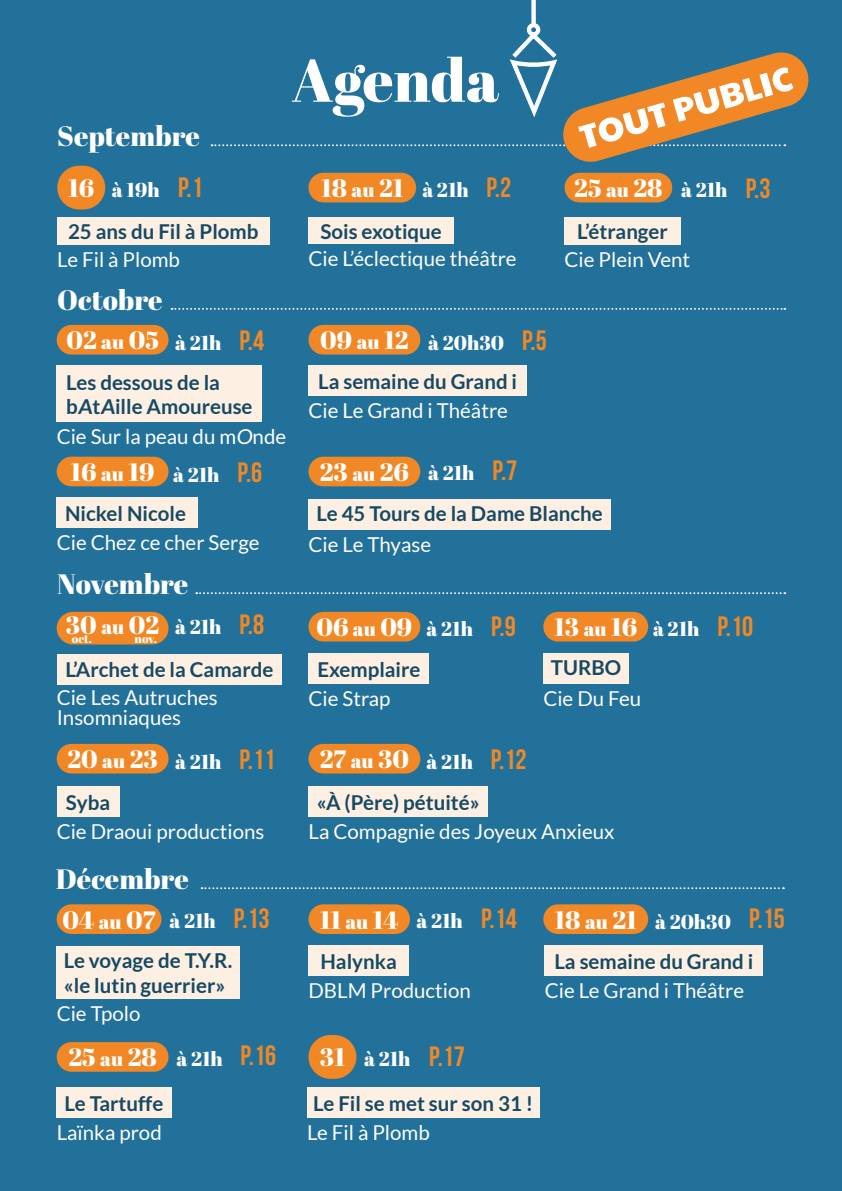
<style>
.page{position:relative;width:842px;height:1191px;background:#22719a}
.page>*{position:absolute;margin:0;border:0;box-sizing:border-box;transform-origin:0 0}
.t1{font:60px "Abril Fatface";color:#fff}
.t2{font:700 28px "Bebas Neue";color:#f18825}
.t3{font:28px "Abril Fatface";color:#fff}
.t4{font:25px "Abril Fatface";color:#fff}
.t5{font:700 20.6px/24.6px "Lato";color:#164a64}
.t6{font:20.6px/20px "Lato";color:#fff}
.t7{font:20px "Abril Fatface";color:#fff}
.t8{font:12px "Abril Fatface";color:#fff}
.s1{font-size:25px}
.s2{font-family:"Bebas Neue";font-weight:700;font-size:28px;color:#f18825}
.s3{font-size:20px}
</style>
<div class="page">
<div style="left:57px;top:217px;width:212px;height:28px;background:#feefe3"></div>
<div style="left:57px;top:166px;width:48px;height:43px;background:#f18825;border-radius:22px"></div>
<div style="left:308px;top:217px;width:146px;height:27px;background:#feefe3"></div>
<div style="left:308px;top:173px;width:108px;height:29px;background:#f18825;border-radius:15px"></div>
<div style="left:565px;top:173px;width:107px;height:29px;background:#f18825;border-radius:15px"></div>
<div style="left:565px;top:217px;width:116px;height:28px;background:#feefe3"></div>
<svg style="left:172px;top:308px;width:613px;height:2px"></svg>
<div style="left:308px;top:365px;width:219px;height:31px;background:#feefe3"></div>
<div style="left:308px;top:325px;width:112px;height:29px;background:#f18825;border-radius:15px"></div>
<div style="left:57px;top:365px;width:205px;height:57px;background:#feefe3"></div>
<div style="left:57px;top:325px;width:112px;height:29px;background:#f18825;border-radius:15px"></div>
<div style="left:308px;top:653px;width:121px;height:30px;background:#feefe3"></div>
<div style="left:308px;top:612px;width:112px;height:29px;background:#f18825;border-radius:15px"></div>
<div style="left:308px;top:786px;width:180px;height:31px;background:#feefe3"></div>
<div style="left:308px;top:744px;width:112px;height:29px;background:#f18825;border-radius:15px"></div>
<div style="left:57px;top:786px;width:62px;height:31px;background:#feefe3"></div>
<div style="left:57px;top:744px;width:112px;height:29px;background:#f18825;border-radius:15px"></div>
<svg style="left:196px;top:592px;width:589px;height:2px"></svg>
<div style="left:57px;top:612px;width:112px;height:32px;background:#f18825;border-radius:16px"></div>
<div style="left:57px;top:654px;width:224px;height:30px;background:#feefe3"></div>
<div style="left:543px;top:653px;width:86px;height:30px;background:#feefe3"></div>
<div style="left:543px;top:612px;width:105px;height:29px;background:#f18825;border-radius:15px"></div>
<div style="left:308px;top:945px;width:100px;height:30px;background:#feefe3"></div>
<div style="left:308px;top:904px;width:102px;height:30px;background:#f18825;border-radius:15px"></div>
<div style="left:307px;top:1087px;width:232px;height:30px;background:#feefe3"></div>
<div style="left:57px;top:1087px;width:115px;height:30px;background:#feefe3"></div>
<div style="left:57px;top:1042px;width:112px;height:29px;background:#f18825;border-radius:15px"></div>
<svg style="left:202px;top:887px;width:582px;height:2px"></svg>
<div style="left:543px;top:904px;width:105px;height:30px;background:#f18825;border-radius:15px"></div>
<div style="left:57px;top:945px;width:183px;height:53px;background:#feefe3"></div>
<div style="left:57px;top:904px;width:104px;height:30px;background:#f18825;border-radius:15px"></div>
<div style="left:545px;top:945px;width:218px;height:30px;background:#feefe3"></div>
<div style="left:308px;top:1035px;width:48px;height:43px;background:#f18825;border-radius:22px"></div>
<svg style="left:212px;top:0;width:597px;height:162px"></svg>
<div style="left:57px;top:497px;width:141px;height:30px;background:#feefe3"></div>
<div style="left:57px;top:457px;width:112px;height:29px;background:#f18825;border-radius:15px"></div>
<div style="left:308px;top:499px;width:303px;height:30px;background:#feefe3"></div>
<div style="left:308px;top:457px;width:112px;height:29px;background:#f18825;border-radius:15px"></div>
<h2 class="t3" style="left:57px;top:117px;width:144px">Septembre</h2>
<p class="t7" style="left:68px;top:175px;width:136px"><span class="s1">16</span> à 19h <span class="s2">P.1</span></p>
<p class="t5" style="left:68px;top:219px;width:192px">25 ans du Fil à Plomb</p>
<p class="t6" style="left:57px;top:250px;width:124px">Le Fil à Plomb</p>
<h2 class="t3" style="left:57px;top:280px;width:107px">Octobre</h2>
<p class="t4" style="left:66px;top:323px;width:94px">02 <span class="s3">au</span> 05</p>
<h2 class="t2" style="left:239px;top:325px;width:26px">P.4</h2>
<p class="t7" style="left:175px;top:329px;width:48px">à 21h</p>
<h1 class="t1" style="left:292px;top:38px;width:209px">Agenda</h1>
<p class="t4" style="left:321px;top:170px;width:84px">18 <span class="s3">au</span> 21</p>
<h2 class="t2" style="left:486px;top:172px;width:26px">P.2</h2>
<p class="t4" style="left:574px;top:170px;width:90px">25 <span class="s3">au</span> 28</p>
<h2 class="t2" style="left:746px;top:173px;width:26px">P.3</h2>
<p class="t7" style="left:422px;top:175px;width:48px">à 21h</p>
<p class="t7" style="left:681px;top:175px;width:48px">à 21h</p>
<p class="t5" style="left:320px;top:219px;width:123px">Sois exotique</p>
<p class="t6" style="left:308px;top:248px;width:210px">Cie L’éclectique théâtre</p>
<p class="t5" style="left:577px;top:219px;width:92px">L’étranger</p>
<p class="t6" style="left:565px;top:250px;width:127px">Cie Plein Vent</p>
<p class="t4" style="left:320px;top:323px;width:90px">09 <span class="s3">au</span> 12</p>
<h2 class="t2" style="left:522px;top:325px;width:26px">P.5</h2>
<p class="t7" style="left:428px;top:329px;width:77px">à 20h30</p>
<p class="t5" style="left:66px;top:369px;width:188px">Les dessous de la bAtAille Amoureuse</p>
<p class="t6" style="left:57px;top:426px;width:231px">Cie Sur la peau du mOnde</p>
<p class="t7" style="left:71px;top:461px;width:193px"><span class="s1">16</span> au <span class="s1">19</span> à 21h <span class="s2">P.6</span></p>
<p class="t5" style="left:65px;top:500px;width:122px">Nickel Nicole</p>
<p class="t6" style="left:57px;top:532px;width:204px">Cie Chez ce cher Serge</p>
<p class="t5" style="left:318px;top:369px;width:201px">La semaine du Grand i</p>
<p class="t6" style="left:308px;top:400px;width:201px">Cie Le Grand i Théâtre</p>
<p class="t7" style="left:320px;top:458px;width:199px"><span class="s1">23</span> au <span class="s1">26</span> à 21h <span class="s2">P.7</span></p>
<p class="t5" style="left:317px;top:501px;width:288px">Le 45 Tours de la Dame Blanche</p>
<p class="t6" style="left:308px;top:534px;width:124px">Cie Le Thyase</p>
<h2 class="t3" style="left:57px;top:564px;width:132px">Novembre</h2>
<p class="t4" style="left:66px;top:607px;width:95px">30 <span class="s3">au</span> 02</p>
<h2 class="t2" style="left:239px;top:609px;width:26px">P.8</h2>
<p class="t8" style="left:72px;top:630px;width:22px">oct.</p>
<p class="t8" style="left:135px;top:630px;width:24px">nov.</p>
<p class="t5" style="left:66px;top:657px;width:209px">L’Archet de la Camarde</p>
<p class="t6" style="left:57px;top:687px;width:163px">Cie Les Autruches<br>Insomniaques</p>
<p class="t4" style="left:316px;top:609px;width:97px">06 <span class="s3">au</span> 09</p>
<h2 class="t2" style="left:491px;top:611px;width:26px">P.9</h2>
<p class="t7" style="left:175px;top:613px;width:48px">à 21h</p>
<p class="t7" style="left:427px;top:614px;width:48px">à 21h</p>
<p class="t5" style="left:317px;top:656px;width:105px">Exemplaire</p>
<p class="t6" style="left:308px;top:688px;width:84px">Cie Strap</p>
<p class="t4" style="left:67px;top:741px;width:92px">20 <span class="s3">au</span> 23</p>
<h2 class="t2" style="left:239px;top:744px;width:37px">P.11</h2>
<p class="t7" style="left:175px;top:747px;width:48px">à 21h</p>
<p class="t4" style="left:320px;top:741px;width:91px">27 <span class="s3">au</span> 30</p>
<h2 class="t2" style="left:491px;top:744px;width:37px">P.12</h2>
<p class="t7" style="left:427px;top:747px;width:48px">à 21h</p>
<p class="t4" style="left:554px;top:609px;width:84px">13 <span class="s3">au</span> 16</p>
<h2 class="t2" style="left:717px;top:611px;width:37px">P.10</h2>
<p class="t7" style="left:653px;top:614px;width:48px">à 21h</p>
<p class="t5" style="left:551px;top:655px;width:72px">TURBO</p>
<p class="t6" style="left:543px;top:688px;width:99px">Cie Du Feu</p>
<p class="t5" style="left:66px;top:790px;width:46px">Syba</p>
<p class="t6" style="left:57px;top:821px;width:209px">Cie Draoui productions</p>
<p class="t5" style="left:317px;top:790px;width:165px">«À (Père) pétuité»</p>
<p class="t6" style="left:308px;top:821px;width:308px">La Compagnie des Joyeux Anxieux</p>
<h2 class="t3" style="left:56px;top:859px;width:134px">Décembre</h2>
<p class="t4" style="left:63px;top:902px;width:95px">04 <span class="s3">au</span> 07</p>
<h2 class="t2" style="left:234px;top:903px;width:37px">P.13</h2>
<p class="t7" style="left:169px;top:907px;width:48px">à 21h</p>
<p class="t4" style="left:320px;top:902px;width:80px">11 <span class="s3">au</span> 14</p>
<h2 class="t2" style="left:481px;top:903px;width:37px">P.14</h2>
<p class="t7" style="left:416px;top:907px;width:48px">à 21h</p>
<p class="t4" style="left:555px;top:902px;width:84px">18 <span class="s3">au</span> 21</p>
<h2 class="t2" style="left:749px;top:903px;width:37px">P.15</h2>
<p class="t7" style="left:655px;top:907px;width:77px">à 20h30</p>
<p class="t5" style="left:64px;top:948px;width:170px">Le voyage de T.Y.R. «le lutin guerrier»</p>
<p class="t6" style="left:57px;top:1003px;width:85px">Cie Tpolo</p>
<p class="t5" style="left:320px;top:948px;width:78px">Halynka</p>
<p class="t6" style="left:308px;top:980px;width:164px">DBLM Production</p>
<p class="t5" style="left:554px;top:948px;width:201px">La semaine du Grand i</p>
<p class="t6" style="left:545px;top:980px;width:201px">Cie Le Grand i Théâtre</p>
<p class="t4" style="left:68px;top:1039px;width:90px">25 <span class="s3">au</span> 28</p>
<h2 class="t2" style="left:240px;top:1040px;width:37px">P.16</h2>
<p class="t4" style="left:320px;top:1039px;width:26px">31</p>
<p class="t7" style="left:177px;top:1044px;width:48px">à 21h</p>
<p class="t7" style="left:364px;top:1044px;width:48px">à 21h</p>
<h2 class="t2" style="left:429px;top:1041px;width:37px">P.17</h2>
<p class="t5" style="left:65px;top:1090px;width:100px">Le Tartuffe</p>
<p class="t6" style="left:57px;top:1122px;width:107px">Laïnka prod</p>
<p class="t5" style="left:313px;top:1090px;width:221px">Le Fil se met sur son 31 !</p>
<p class="t6" style="left:307px;top:1122px;width:124px">Le Fil à Plomb</p>
</div>
